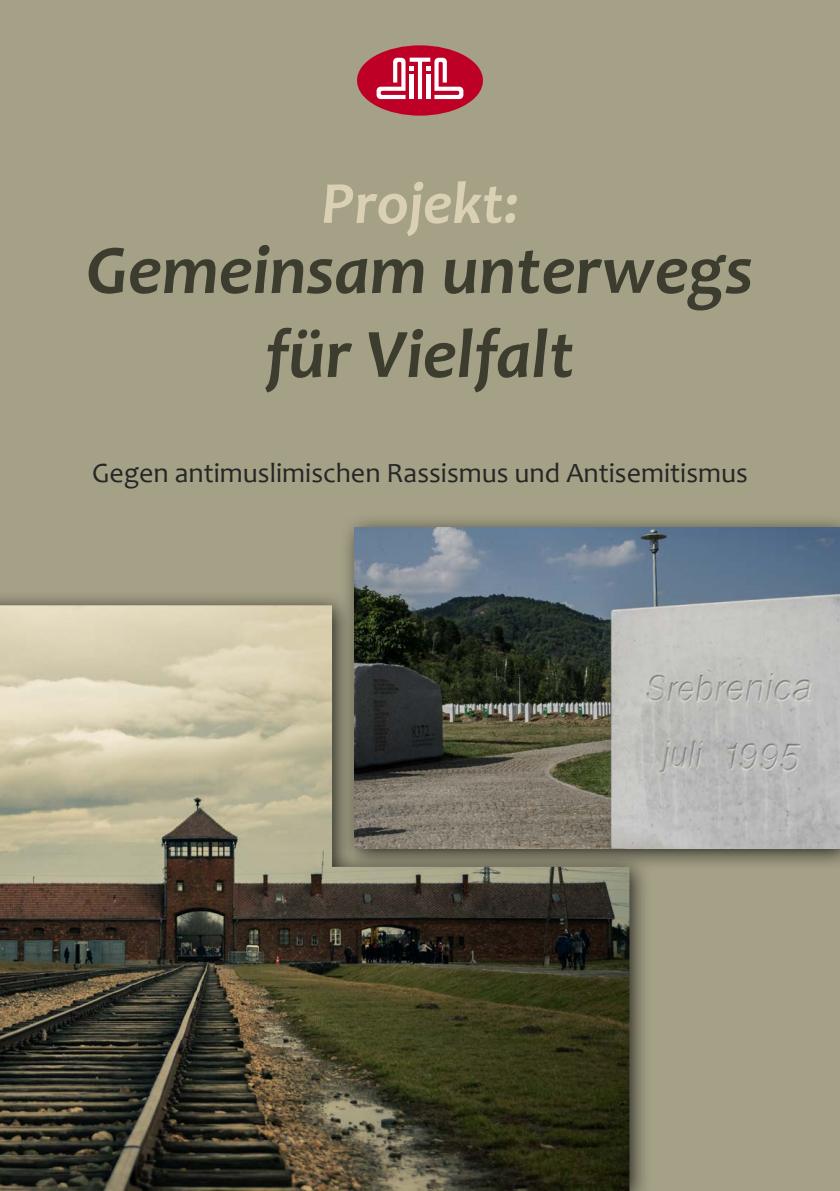
<style>
.page{position:relative;width:840px;height:1191px;background:#fff}
.page>*{position:absolute;margin:0;border:0;box-sizing:border-box;transform-origin:0 0}
.t1{font:italic 700 70px "Candara";color:#3c3c2f}
.t2{font:italic 700 60px "Candara";color:#dad1b5}
.t3{font:28px "Candara";color:#252626}
</style>
<div class="page">
<div style="left:0;top:0;width:839px;height:1191px;background:#a5a187"></div>
<svg style="left:357px;top:45px;width:125px;height:71px"></svg>
<div style="left:0;top:590px;width:651px;height:601px;background:#000;opacity:.75"></div>
<img style="left:0;top:605px;width:629px;height:586px">
<div style="left:339px;top:512px;width:500px;height:359px;background:#000;opacity:.75"></div>
<img style="left:354px;top:527px;width:485px;height:321px">
<p class="t2" style="left:321px;top:167px;width:199px">Projekt:</p>
<p class="t1" style="left:87px;top:228px;width:667px">Gemeinsam unterwegs</p>
<p class="t1" style="left:265px;top:312px;width:310px">für Vielfalt</p>
<p class="t3" style="left:92px;top:455px;width:656px">Gegen antimuslimischen Rassismus und Antisemitismus</p>
</div>
